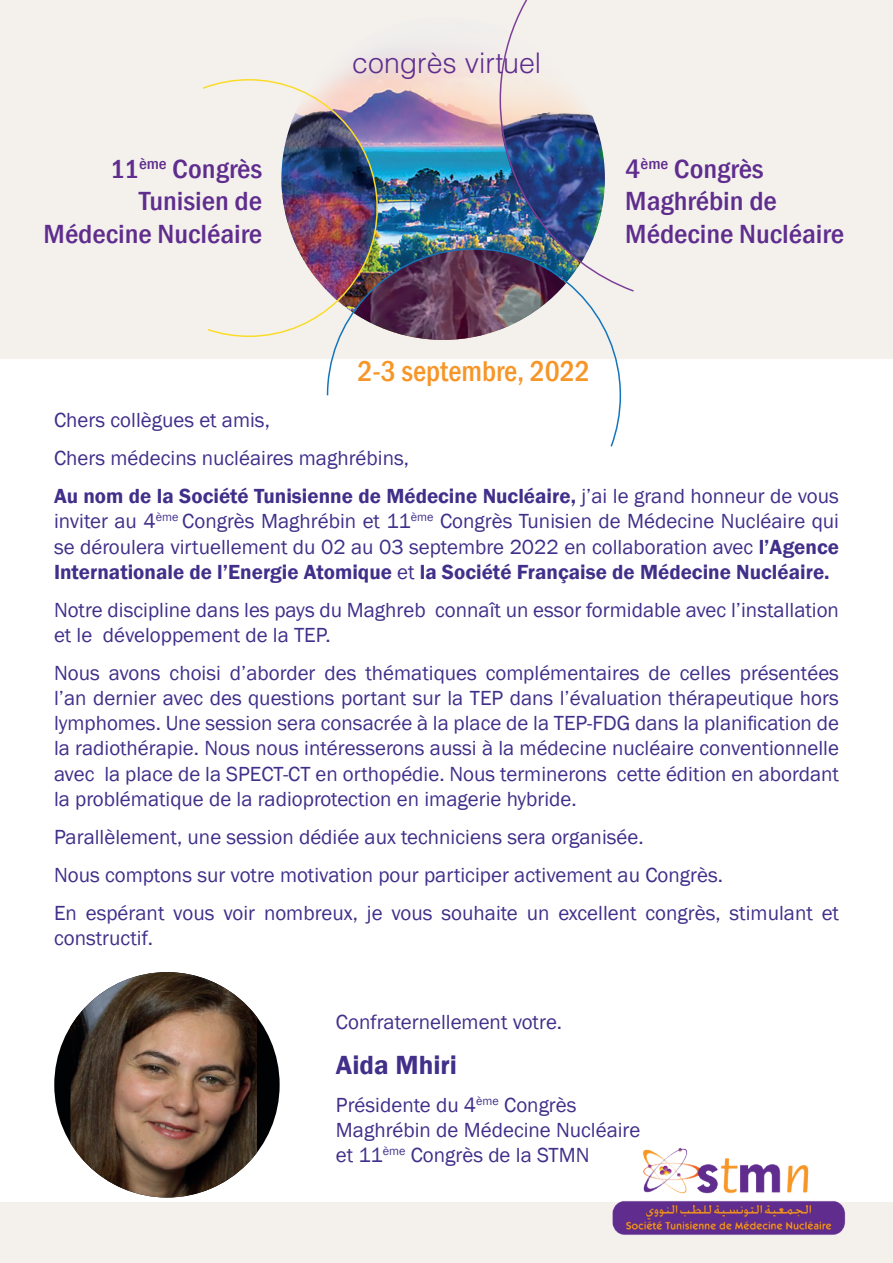
<style>
.page{position:relative;width:893px;height:1263px;background:#fff}
.page>*{position:absolute;margin:0;border:0;box-sizing:border-box;transform-origin:0 0}
.t1{font:500 condensed 29.55px "Franklin Gothic";color:#f79628}
.t2{font:300 28.5px "Helvetica";color:#5f2d8d}
.t3{font:500 condensed 27px/32.4px "Franklin Gothic";color:#5f2d8d;scale:1.11 1}
.t4{font:600 27px "Franklin Gothic";color:#412f8a}
.t5{font:21px/25.2px "Franklin Gothic";color:#412f8a}
.s1{font-weight:600}
</style>
<div class="page">
<div style="left:0;top:1px;width:893px;height:358px;background:#f4f1ed"></div>
<div style="left:0;top:1202px;width:893px;height:60px;background:#f4f1ed"></div>
<img style="left:281px;top:17px;width:323px;height:323px;border-radius:162px">
<svg style="left:499px;top:0;width:236px;height:292px"></svg>
<img style="left:202px;top:78px;width:177px;height:259px">
<img style="left:326px;top:247px;width:296px;height:200px">
<img style="left:612px;top:1148px;width:234px;height:87px">
<div style="left:54px;top:972px;width:226px;height:225px;background:#010204;border-radius:50%"></div>
<img style="left:70px;top:972px;width:187px;height:225px">
<p class="t3" style="left:44px;top:152px;width:198px;text-align:right">11<sup>ème</sup> Congrès<br>Tunisien de<br>Médecine Nucléaire</p>
<h2 class="t2" style="left:352px;top:45px;width:190px">congrès virtuel</h2>
<p class="t3" style="left:625px;top:152px;width:198px">4<sup>ème</sup> Congrès<br>Maghrébin de<br>Médecine Nucléaire</p>
<h1 class="t1" style="left:357px;top:352px;width:234px">2-3 septembre, 2022</h1>
<p class="t5" style="left:54px;top:402px;width:786px;line-height:38px">Chers collègues et amis,<br>Chers médecins nucléaires maghrébins,<br><span class="s1">Au nom de la Société Tunisienne de Médecine Nucléaire,</span> j’ai le grand honneur de vous</p>
<p class="t5" style="left:54px;top:509px;width:786px;text-align:justify">inviter au 4<sup>ème</sup> Congrès Maghrébin et 11<sup>ème</sup> Congrès Tunisien de Médecine Nucléaire qui se déroulera virtuellement du 02 au 03 septembre 2022 en collaboration avec <span class="s1">l’Agence Internationale de l’Energie Atomique</span> et <span class="s1">la Société Française de Médecine Nucléaire.</span></p>
<p class="t5" style="left:54px;top:597px;width:786px">Notre discipline dans les pays du Maghreb connaît un essor formidable avec l’installation et le développement de la TEP.</p>
<p class="t5" style="left:54px;top:661px;width:786px;text-align:justify">Nous avons choisi d’aborder des thématiques complémentaires de celles présentées l’an dernier avec des questions portant sur la TEP dans l’évaluation thérapeutique hors lymphomes. Une session sera consacrée à la place de la TEP-FDG dans la planification de la radiothérapie. Nous nous intéresserons aussi à la médecine nucléaire conventionnelle avec la place de la SPECT-CT en orthopédie. Nous terminerons cette édition en abordant la problématique de la radioprotection en imagerie hybride.</p>
<p class="t5" style="left:54px;top:818px;width:786px;line-height:38px">Parallèlement, une session dédiée aux techniciens sera organisée.<br>Nous comptons sur votre motivation pour participer activement au Congrès.<br>En espérant vous voir nombreux, je vous souhaite un excellent congrès, stimulant et</p>
<p class="t5" style="left:54px;top:926px;width:101px">constructif.</p>
<p class="t5" style="left:336px;top:1010px;width:228px">Confraternellement votre.</p>
<p class="t4" style="left:336px;top:1048px;width:123px">Aida Mhiri</p>
<p class="t5" style="left:336px;top:1093px;width:306px">Présidente du 4<sup>ème</sup> Congrès<br>Maghrébin de Médecine Nucléaire et 11<sup>ème</sup> Congrès de la STMN</p>
</div>
